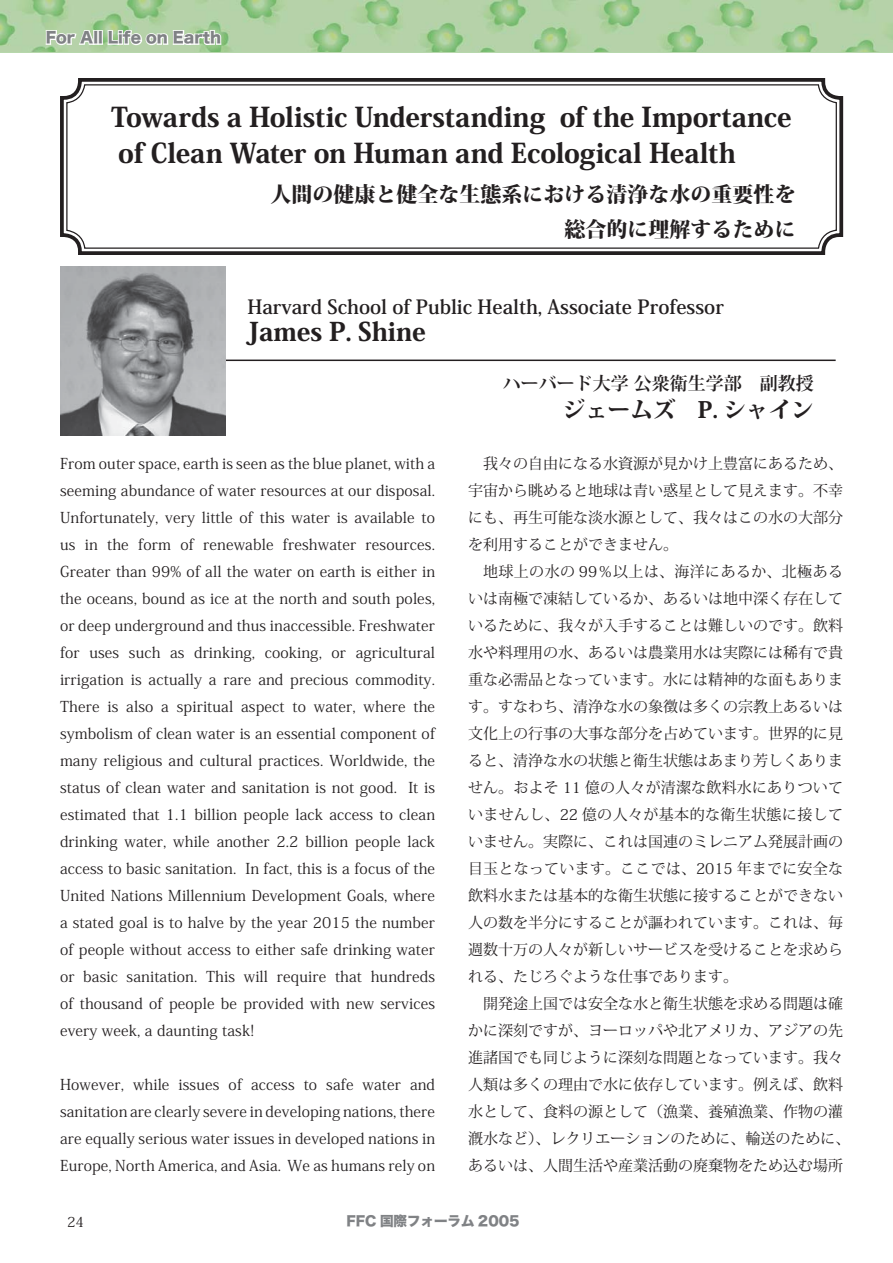
<style>
.page{position:relative;width:893px;height:1263px;background:#fff}
.page>*{position:absolute;margin:0;border:0;box-sizing:border-box;transform-origin:0 0}
.t1{font:27px/36px "Koz Min Std Heavy 90 msp RKSJ H";letter-spacing:-.01em;color:#231f20}
.t2{font:25.5px "Koz Min Std Heavy 90 msp RKSJ H";color:#231f20}
.t3{font:22.5px "Koz Min Std Heavy 90 msp RKSJ H";color:#231f20}
.t4{font:21px/34.5px "Koz Min Std Heavy 90 msp RKSJ H";color:#231f20;text-align:right}
.t5{font:19.5px "Koz Min Std Bold 90 msp RKSJ H";color:#231f20}
.t6{font:18px "Koz Min Std Bold 90 msp RKSJ H";color:#231f20}
.t7{font:15px/27px "Koz Min Std Regular 90 msp RKSJ H";color:#231f20;text-align:justify}
.t8{font:15px "Hira Kaku Std W8 90 msp RKSJ H";color:#808285}
.t9{font:13.8px "Koz Min Std Regular 90 msp RKSJ H";color:#231f20}
.t10{font:13.5px "Hira Kaku Std W8 90 msp RKSJ H";color:#808285}
</style>
<div class="page">
<svg style="left:60px;top:78px;width:784px;height:177px"></svg>
<svg style="left:66px;top:83px;width:771px;height:166px"></svg>
<hr style="left:196px;top:360px;width:640px;height:1px;background:#231f20">
<img style="left:60px;top:267px;width:165px;height:168px">
<hr style="left:0;top:52px;width:893px;height:1px;background:#b7d7ac">
<img style="left:0;top:0;width:893px;height:52px">
<svg style="left:44px;top:29px;width:14px;height:17px"></svg>
<div style="left:56px;top:33px;width:12px;height:12px;border:2px solid #fff;border-radius:50%"></div>
<div style="left:58px;top:35px;width:7px;height:8px;border:2px solid #fff;border-radius:50%"></div>
<svg style="left:65px;top:27px;width:79px;height:20px"></svg>
<div style="left:146px;top:33px;width:12px;height:12px;border:2px solid #fff;border-radius:50%"></div>
<div style="left:148px;top:35px;width:7px;height:8px;border:2px solid #fff;border-radius:50%"></div>
<svg style="left:155px;top:29px;width:68px;height:18px"></svg>
<p class="t8" style="left:46px;top:32px;width:177px">For All Life on Earth</p>
<h1 class="t1" style="left:111px;top:102px;width:682px">Towards a Holistic Understanding of the Importance of Clean Water on Human and Ecological Health</h1>
<h3 class="t4" style="left:271px;top:180px;width:527px">人間の健康と健全な生態系における清浄な水の重要性を総合的に理解するために</h3>
<h3 class="t5" style="left:248px;top:299px;width:478px">Harvard School of Public Health, Associate Professor</h3>
<h2 class="t2" style="left:248px;top:322px;width:180px">James P. Shine</h2>
<p class="t6" style="left:503px;top:377px;width:312px">ハーバード大学 公衆衛生学部　副教授</p>
<h3 class="t3" style="left:563px;top:401px;width:252px">ジェームズ　P. シャイン</h3>
<p class="t7" style="left:60px;top:452px;width:377px">From outer space, earth is seen as the blue planet, with a seeming abundance of water resources at our disposal.<br>Unfortunately, very little of this water is available to us in the form of renewable freshwater resources.<br>Greater than 99% of all the water on earth is either in the oceans, bound as ice at the north and south poles, or deep underground and thus inaccessible. Freshwater for uses such as drinking, cooking, or agricultural irrigation is actually a rare and precious commodity.<br>There is also a spiritual aspect to water, where the symbolism of clean water is an essential component of many religious and cultural practices. Worldwide, the status of clean water and sanitation is not good. It is estimated that 1.1 billion people lack access to clean drinking water, while another 2.2 billion people lack access to basic sanitation. In fact, this is a focus of the United Nations Millennium Development Goals, where a stated goal is to halve by the year 2015 the number of people without access to either safe drinking water or basic sanitation. This will require that hundreds of thousand of people be provided with new services every week, a daunting task!</p>
<p class="t7" style="left:60px;top:1073px;width:377px">However, while issues of access to safe water and sanitation are clearly severe in developing nations, there are equally serious water issues in developed nations in Europe, North America, and Asia. We as humans rely on</p>
<p class="t7" style="left:468px;top:452px;width:376px;text-indent:15px">我々の自由になる水資源が見かけ上豊富にあるため、宇宙から眺めると地球は青い惑星として見えます。不幸にも、再生可能な淡水源として、我々はこの水の大部分を利用することができません。</p>
<p class="t7" style="left:468px;top:560px;width:377px;text-indent:15px">地球上の水の 99％以上は、海洋にあるか、北極あるいは南極で凍結しているか、あるいは地中深く存在しているために、我々が入手することは難しいのです。飲料水や料理用の水、あるいは農業用水は実際には稀有で貴重な必需品となっています。水には精神的な面もあります。すなわち、清浄な水の象徴は多くの宗教上あるいは文化上の行事の大事な部分を占めています。世界的に見ると、清浄な水の状態と衛生状態はあまり芳しくありません。およそ 11 億の人々が清潔な飲料水にありついていませんし、22 億の人々が基本的な衛生状態に接していません。実際に、これは国連のミレニアム発展計画の目玉となっています。ここでは、2015 年までに安全な飲料水または基本的な衛生状態に接することができない人の数を半分にすることが謳われています。これは、毎週数十万の人々が新しいサービスを受けることを求められる、たじろぐような仕事であります。</p>
<p class="t7" style="left:468px;top:992px;width:384px;text-align:center">開発途上国では安全な水と衛生状態を求める問題は確<br>かに深刻ですが、ヨーロッパや北アメリカ、アジアの先進諸国でも同じように深刻な問題となっています。我々人類は多くの理由で水に依存しています。例えば、飲料水として、食料の源として（漁業、養殖漁業、作物の灌漑水など）、レクリエーションのために、輸送のために、あるいは、人間生活や産業活動の廃棄物をため込む場所</p>
<p class="t9" style="left:67px;top:1216px;width:18px">24</p>
<p class="t10" style="left:347px;top:1216px;width:174px">FFC 国際フォーラム 2005</p>
</div>
